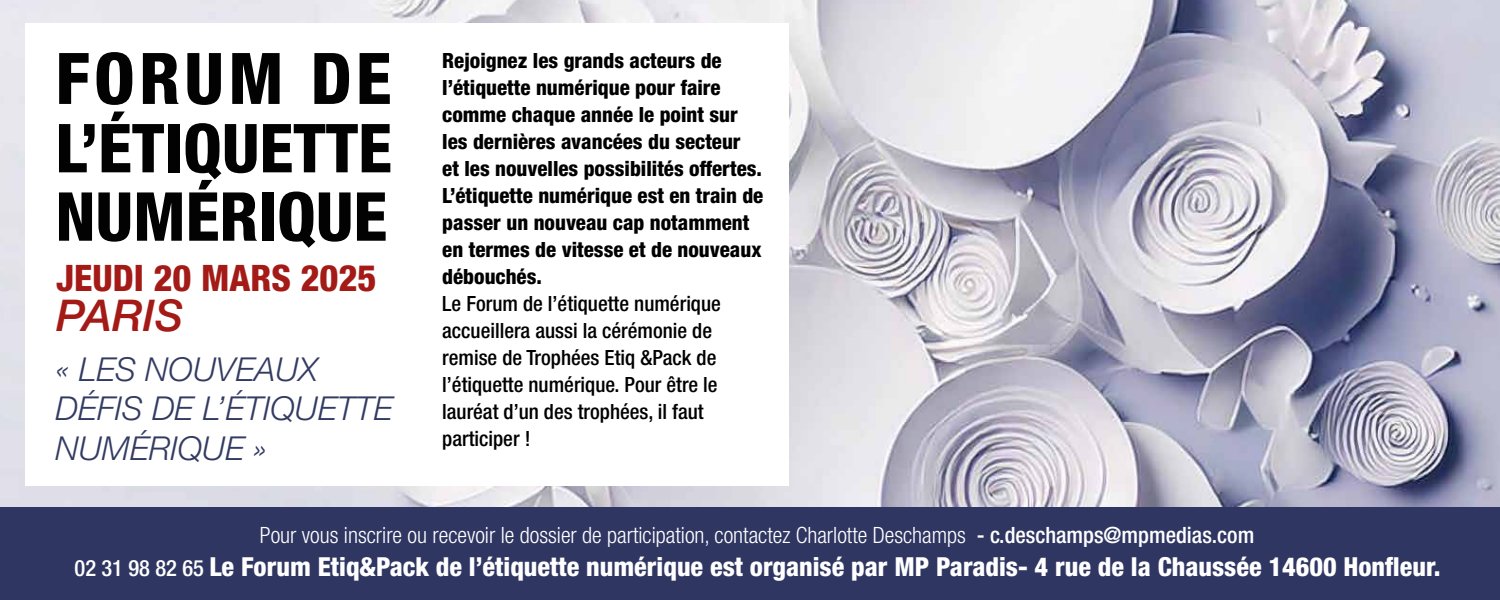
<style>
.page{position:relative;width:1500px;height:600px;background:#fff}
.page>*{position:absolute;margin:0;border:0;box-sizing:border-box;transform-origin:0 0}
.t1{font:800 condensed 71.1px "Helvetica Neue LT Std";letter-spacing:.06em;color:#020203}
.t2{font:800 condensed 67.5px/68.4px "Helvetica Neue LT Std";color:#020203}
.t3{font:italic 500 43.8px "Helvetica Neue LT Std";color:#a41a16}
.t4{font:800 condensed 36.6px "Helvetica Neue LT Std";color:#a41a16}
.t5{font:italic 300 33px/39.3px "Helvetica Neue LT Std";color:#333b62}
.t6{font:800 condensed 26.1px "Helvetica Neue LT Std";color:#fff}
.t7{font:300 condensed 22.5px "Helvetica Neue LT Std";color:#fff}
.t8{font:800 condensed 21px/27px "Helvetica Neue LT Std";color:#000}
.t9{font:500 condensed 21px/27px "Helvetica Neue LT Std";color:#000}
.s1{font-weight:500}
.s2{font-weight:500;font-size:22.5px}
</style>
<div class="page">
<img style="left:0;top:0;width:1500px;height:507px">
<div style="left:26px;top:23px;width:763px;height:463px;background:#fff"></div>
<div style="left:0;top:507px;width:1500px;height:93px;background:#2f3662"></div>
<h1 class="t1" style="left:55px;top:35px;width:338px">FORUM DE</h1>
<h2 class="t2" style="left:55px;top:113px;width:338px">L’ÉTIQUETTE<br>NUMÉRIQUE</h2>
<h3 class="t4" style="left:56px;top:256px;width:322px">JEUDI 20 MARS 2025</h3>
<h3 class="t3" style="left:56px;top:289px;width:129px">PARIS</h3>
<h3 class="t5" style="left:55px;top:349px;width:339px">« LES NOUVEAUX<br>DÉFIS DE L’ÉTIQUETTE<br>NUMÉRIQUE »</h3>
<p class="t8" style="left:442px;top:46px;width:323px">Rejoignez les grands acteurs de l’étiquette numérique pour faire comme chaque année le point sur les dernières avancées du secteur<br>et les nouvelles possibilités offertes.<br>L’étiquette numérique est en train de passer un nouveau cap notamment en termes de vitesse et de nouveaux débouchés.</p>
<p class="t9" style="left:442px;top:290px;width:280px">Le Forum de l’étiquette numérique accueillera aussi la cérémonie de remise de Trophées Etiq &amp;Pack de l’étiquette numérique. Pour être le lauréat d’un des trophées, il faut participer !</p>
<p class="t7" style="left:260px;top:522px;width:996px">Pour vous inscrire ou recevoir le dossier de participation, contactez Charlotte Deschamps <span class="s1">- c.deschamps@mpmedias.com</span></p>
<p class="t6" style="left:75px;top:550px;width:1368px"><span class="s2">02 31 98 82 65</span> Le Forum Etiq&amp;Pack de l’étiquette numérique est organisé par MP Paradis- 4 rue de la Chaussée 14600 Honfleur.</p>
</div>
